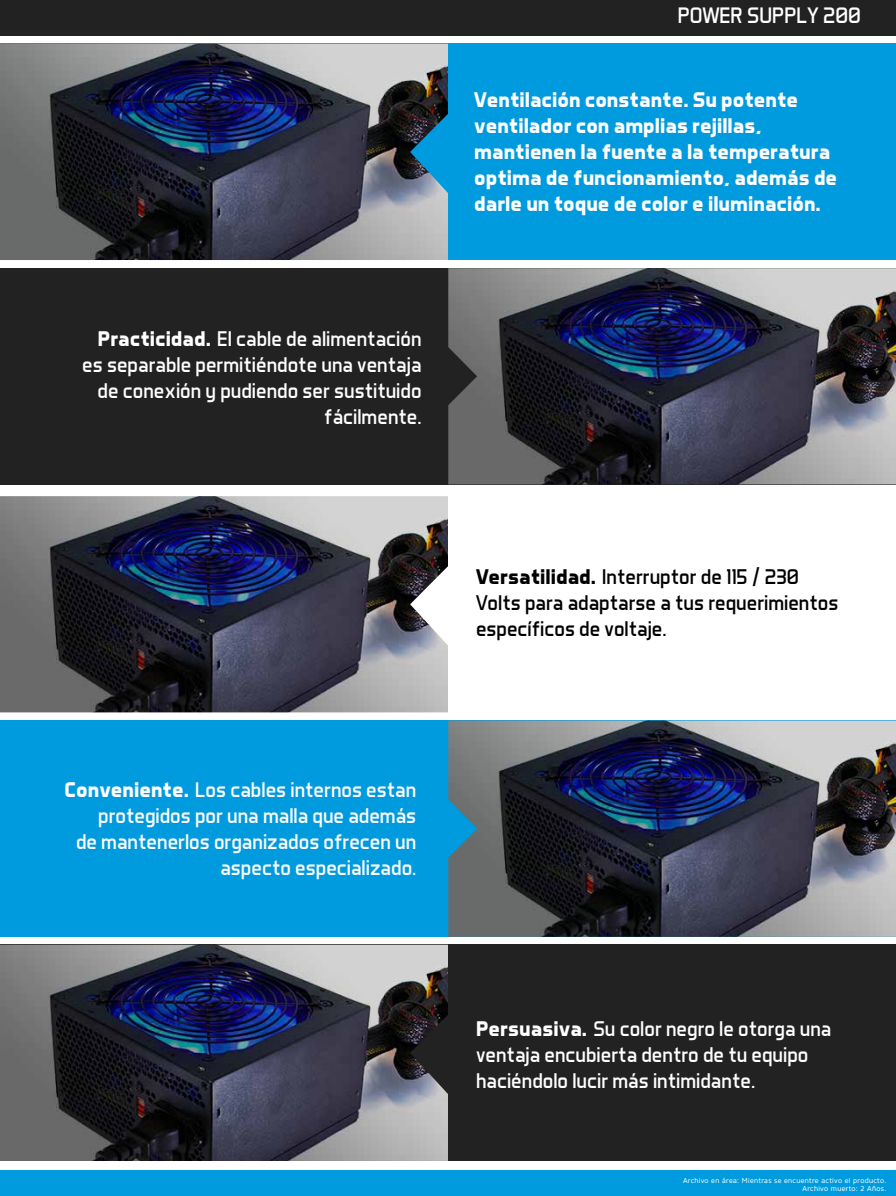
<style>
.page{position:relative;width:896px;height:1196px;background:#fff}
.page>*{position:absolute;margin:0;border:0;box-sizing:border-box;transform-origin:0 0}
.t1{font:22.75px "Aero Matics";color:#fff}
.t2{font:21.61px/25.9px "Aero Matics";color:#fff;text-align:right}
.t3{font:700 21.61px/25.9px "Aero Matics";color:#fff}
.t4{font:21.61px/25.9px "Aero Matics";color:#000}
.t5{font:7px/7.9px "Core Sans N45";letter-spacing:.04em;color:#fff;text-align:right}
.s1{font-weight:700}
</style>
<div class="page">
<div style="left:0;top:268px;width:895px;height:216px;background:#222223"></div>
<div style="left:0;top:720px;width:896px;height:216px;background:#009bde"></div>
<div style="left:0;top:44px;width:896px;height:216px;background:#009bde"></div>
<div style="left:0;top:944px;width:896px;height:216px;background:#222223"></div>
<div style="left:0;top:1170px;width:896px;height:25px;background:#009bde"></div>
<img style="left:0;top:44px;width:448px;height:216px">
<img style="left:0;top:496px;width:448px;height:216px">
<img style="left:448px;top:268px;width:448px;height:216px">
<img style="left:448px;top:720px;width:448px;height:216px">
<div style="left:0;top:0;width:896px;height:35px;background:#222223"></div>
<img style="left:0;top:944px;width:448px;height:216px">
<p class="t2" style="left:82px;top:325px;width:341px"><span class="s1">Practicidad.</span> El cable de alimentación es separable permitiéndote una ventaja de conexión y pudiendo ser sustituido fácilmente.</p>
<p class="t1" style="left:678px;top:1px;width:185px">POWER SUPPLY 200</p>
<p class="t3" style="left:474px;top:87px;width:365px">Ventilación constante. Su potente ventilador con amplias rejillas, mantienen la fuente a la temperatura optima de funcionamiento, además de darle un toque de color e iluminación.</p>
<p class="t2" style="left:65px;top:776px;width:353px"><span class="s1">Conveniente.</span> Los cables internos estan protegidos por una malla que además<br>de mantenerlos organizados ofrecen un aspecto especializado.</p>
<p class="t4" style="left:476px;top:563px;width:364px"><span class="s1">Versatilidad.</span> Interruptor de 115 / 230<br>Volts para adaptarse a tus requerimientos específicos de voltaje.</p>
<p class="t2" style="left:476px;top:1015px;width:357px;text-align:left"><span class="s1">Persuasiva.</span> Su color negro le otorga una ventaja encubierta dentro de tu equipo haciéndolo lucir más intimidante.</p>
<p class="t5" style="left:683px;top:1176px;width:205px">Archivo en área: Mientras se encuentre activo el producto.<br>Archivo muerto: 2 Años.</p>
</div>
